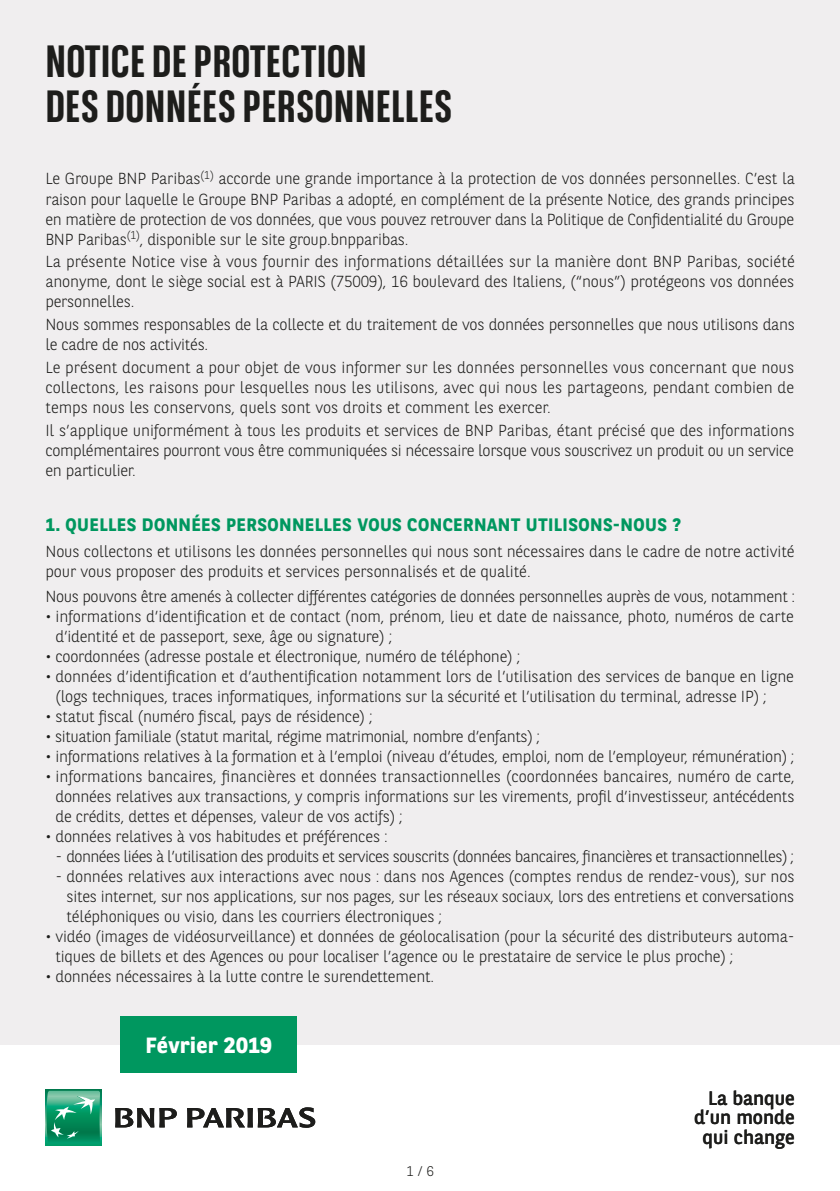
<style>
.page{position:relative;width:840px;height:1191px;background:#fff}
.page>*{position:absolute;margin:0;border:0;box-sizing:border-box;transform-origin:0 0}
.t1{font:700 45px/45px "BNPP Sans Condensed";letter-spacing:.005em;color:#1d1d1b;scale:1.1 1}
.t2{font:700 22px "BNPP Sans";letter-spacing:.01em;color:#fff}
.t3{font:19.6px/19.6px "BNPP Sans";color:#1d1d1b;text-align:right}
.t4{font:700 18px "BNPP Sans";letter-spacing:.02em;color:#00975f}
.t5{font:300 16px/20px "BNPP Sans";letter-spacing:-.015em;color:#1d1d1b;text-align:justify}
.t6{font:300 16px "BNPP Sans";letter-spacing:-.035em;color:#1d1d1b}
.t7{font:300 14px "BNPP Sans";color:#1d1d1b}
</style>
<div class="page">
<div style="left:0;top:0;width:839px;height:1044px;background:#f0eeef"></div>
<div style="left:45px;top:1089px;width:56px;height:56px;background:#009d6e"></div>
<svg style="left:46px;top:1090px;width:54px;height:51px"></svg>
<svg style="left:115px;top:1108px;width:62px;height:19px"></svg>
<svg style="left:187px;top:1107px;width:128px;height:20px"></svg>
<div style="left:120px;top:1016px;width:177px;height:56px;background:#00975f"></div>
<h1 class="t1" style="left:45px;top:40px;width:371px">NOTICE DE PROTECTION<br>DES DONNÉES PERSONNELLES</h1>
<p class="t5" style="left:45px;top:168px;width:750px">Le Groupe BNP Paribas<sup>(1)</sup> accorde une grande importance à la protection de vos données personnelles. C’est la raison pour laquelle le Groupe BNP Paribas a adopté, en complément de la présente Notice, des grands principes en matière de protection de vos données, que vous pouvez retrouver dans la Politique de Confidentialité du Groupe BNP Paribas<sup>(1)</sup>, disponible sur le site group.bnpparibas.</p>
<p class="t5" style="left:45px;top:251px;width:750px">La présente Notice vise à vous fournir des informations détaillées sur la manière dont BNP Paribas, société anonyme, dont le siège social est à PARIS (75009), 16 boulevard des Italiens, (“nous”) protégeons vos données personnelles.</p>
<p class="t5" style="left:45px;top:314px;width:750px">Nous sommes responsables de la collecte et du traitement de vos données personnelles que nous utilisons dans le cadre de nos activités.</p>
<p class="t5" style="left:45px;top:357px;width:749px">Le présent document a pour objet de vous informer sur les données personnelles vous concernant que nous collectons, les raisons pour lesquelles nous les utilisons, avec qui nous les partageons, pendant combien de temps nous les conservons, quels sont vos droits et comment les exercer.</p>
<p class="t5" style="left:45px;top:419px;width:750px">Il s’applique uniformément à tous les produits et services de BNP Paribas, étant précisé que des informations complémentaires pourront vous être communiquées si nécessaire lorsque vous souscrivez un produit ou un service en particulier.</p>
<p class="t4" style="left:45px;top:512px;width:636px">1. QUELLES DONNÉES PERSONNELLES VOUS CONCERNANT UTILISONS-NOUS ?</p>
<p class="t5" style="left:45px;top:540px;width:750px">Nous collectons et utilisons les données personnelles qui nous sont nécessaires dans le cadre de notre activité pour vous proposer des produits et services personnalisés et de qualité.</p>
<p class="t5" style="left:45px;top:586px;width:750px">Nous pouvons être amenés à collecter différentes catégories de données personnelles auprès de vous, notamment :</p>
<p class="t5" style="left:55px;top:606px;width:739px;text-indent:-10px">• informations d’identification et de contact (nom, prénom, lieu et date de naissance, photo, numéros de carte d’identité et de passeport, sexe, âge ou signature) ;</p>
<p class="t5" style="left:45px;top:646px;width:476px">• coordonnées (adresse postale et électronique, numéro de téléphone) ;</p>
<p class="t5" style="left:55px;top:666px;width:739px;text-indent:-10px">• données d’identification et d’authentification notamment lors de l’utilisation des services de banque en ligne (logs techniques, traces informatiques, informations sur la sécurité et l’utilisation du terminal, adresse IP) ;</p>
<p class="t5" style="left:45px;top:706px;width:328px">• statut fiscal (numéro fiscal, pays de résidence) ;</p>
<p class="t5" style="left:45px;top:726px;width:496px">• situation familiale (statut marital, régime matrimonial, nombre d’enfants) ;</p>
<p class="t5" style="left:45px;top:746px;width:750px">• informations relatives à la formation et à l’emploi (niveau d’études, emploi, nom de l’employeur, rémunération) ;</p>
<p class="t5" style="left:55px;top:766px;width:740px;text-indent:-10px">• informations bancaires, financières et données transactionnelles (coordonnées bancaires, numéro de carte, données relatives aux transactions, y compris informations sur les virements, profil d’investisseur, antécédents de crédits, dettes et dépenses, valeur de vos actifs) ;</p>
<p class="t5" style="left:45px;top:826px;width:344px">• données relatives à vos habitudes et préférences :</p>
<p class="t6" style="left:56px;top:846px;width:739px">- données liées à l’utilisation des produits et services souscrits (données bancaires, financières et transactionnelles) ;</p>
<p class="t5" style="left:66px;top:866px;width:729px;text-indent:-11px">- données relatives aux interactions avec nous : dans nos Agences (comptes rendus de rendez-vous), sur nos sites internet, sur nos applications, sur nos pages, sur les réseaux sociaux, lors des entretiens et conversations téléphoniques ou visio, dans les courriers électroniques ;</p>
<p class="t5" style="left:55px;top:926px;width:740px;text-indent:-10px">• vidéo (images de vidéosurveillance) et données de géolocalisation (pour la sécurité des distributeurs automa&shy;tiques de billets et des Agences ou pour localiser l’agence ou le prestataire de service le plus proche) ;</p>
<p class="t5" style="left:45px;top:966px;width:390px">• données nécessaires à la lutte contre le surendettement.</p>
<h2 class="t2" style="left:145px;top:1030px;width:128px">Février 2019</h2>
<p class="t7" style="left:406px;top:1161px;width:29px">1 / 6</p>
<p class="t3" style="left:693px;top:1087px;width:102px">La banque d’un monde qui change</p>
</div>
